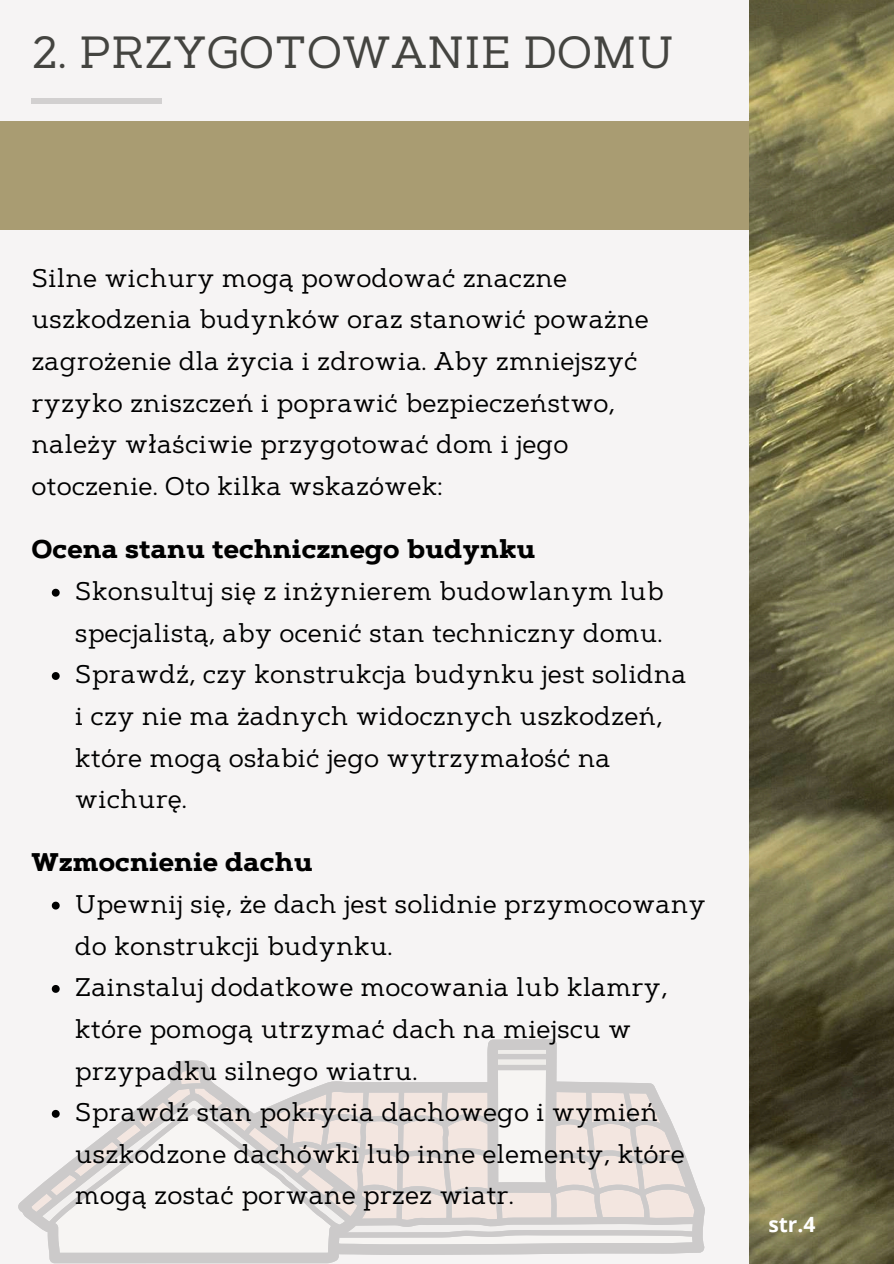
<style>
.page{position:relative;width:894px;height:1264px;background:#fff}
.page>*{position:absolute;margin:0;border:0;box-sizing:border-box;transform-origin:0 0}
.t1{font:45px "Artegra Slab";color:#444440}
.t2{font:25.5px/41.7px "Artegra Slab";color:#000}
.t3{font:700 25.5px "Artegra Slab";color:#000}
.t4{font:700 21px "Open Sans";color:#fff}
</style>
<div class="page">
<div style="left:0;top:0;width:893px;height:1263px;background:#f6f4f4"></div>
<div style="left:32px;top:98px;width:130px;height:5px;background:#d2d0d0"></div>
<img style="left:748px;top:0;width:145px;height:1263px">
<div style="left:0;top:121px;width:748px;height:109px;background:#a99c72"></div>
<svg style="left:18px;top:1039px;width:687px;height:224px"></svg>
<svg style="left:52px;top:588px;width:8px;height:8px"></svg>
<svg style="left:52px;top:672px;width:8px;height:8px"></svg>
<svg style="left:52px;top:901px;width:8px;height:8px"></svg>
<svg style="left:52px;top:985px;width:8px;height:7px"></svg>
<svg style="left:31px;top:1070px;width:663px;height:182px"></svg>
<h1 class="t1" style="left:32px;top:24px;width:644px">2. PRZYGOTOWANIE DOMU</h1>
<p class="t2" style="left:32px;top:256px;width:618px">Silne wichury mogą powodować znaczne uszkodzenia budynków oraz stanowić poważne zagrożenie dla życia i zdrowia. Aby zmniejszyć ryzyko zniszczeń i poprawić bezpieczeństwo, należy właściwie przygotować dom i jego otoczenie. Oto kilka wskazówek:</p>
<p class="t3" style="left:32px;top:533px;width:505px">Ocena stanu technicznego budynku</p>
<p class="t2" style="left:75px;top:570px;width:613px">Skonsultuj się z inżynierem budowlanym lub specjalistą, aby ocenić stan techniczny domu.<br>Sprawdź, czy konstrukcja budynku jest solidna i czy nie ma żadnych widocznych uszkodzeń, które mogą osłabić jego wytrzymałość na wichurę.</p>
<p class="t3" style="left:32px;top:846px;width:283px">Wzmocnienie dachu</p>
<p class="t2" style="left:75px;top:882px;width:632px">Upewnij się, że dach jest solidnie przymocowany do konstrukcji budynku.<br>Zainstaluj dodatkowe mocowania lub klamry, które pomogą utrzymać dach na miejscu w przypadku silnego wiatru.<br>Sprawdź stan pokrycia dachowego i wymień uszkodzone dachówki lub inne elementy, które mogą zostać porwane przez wiatr.</p>
<p class="t4" style="left:768px;top:1209px;width:49px">str.4</p>
</div>
